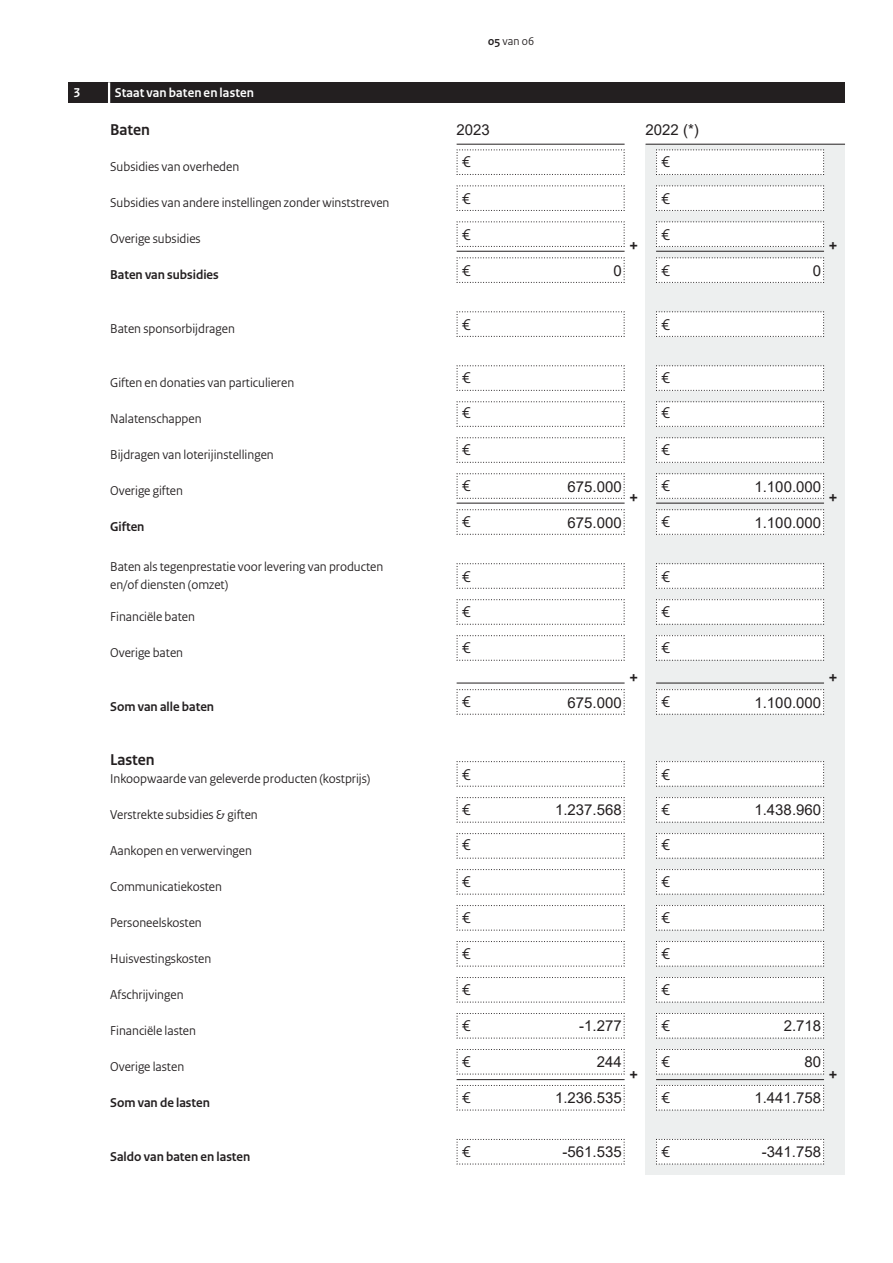
<style>
.page{position:relative;width:893px;height:1263px;background:#fff}
.page>*{position:absolute;margin:0;border:0;box-sizing:border-box;transform-origin:0 0}
.t1{font:700 18px "Rijksoverheid Sans Heading";color:#231f20}
.t2{font:16.5px/36px "Rijksoverheid Sans Heading";color:#231f20}
.t3{font:700 16.5px "Rijksoverheid Sans Heading";color:#231f20}
.t4{font:15px "Arial";color:#231f20}
.t5{font:13.5px/18px "Rijksoverheid Sans Heading";color:#231f20}
.t6{font:700 13.5px "Rijksoverheid Sans Heading";color:#231f20}
.t7{font:700 13.5px "Rijksoverheid Sans Heading";letter-spacing:.01em;color:#fff}
.t8{font:12px "Rijksoverheid Sans Heading";color:#231f20}
.s1{font-weight:700}
</style>
<div class="page">
<div style="left:645px;top:144px;width:200px;height:1030px;background:#edefef"></div>
<svg style="left:456px;top:563px;width:169px;height:26px"></svg>
<svg style="left:656px;top:563px;width:168px;height:26px"></svg>
<svg style="left:456px;top:149px;width:169px;height:26px"></svg>
<svg style="left:656px;top:149px;width:168px;height:26px"></svg>
<svg style="left:456px;top:185px;width:169px;height:26px"></svg>
<svg style="left:656px;top:185px;width:168px;height:26px"></svg>
<svg style="left:456px;top:221px;width:169px;height:26px"></svg>
<svg style="left:656px;top:221px;width:168px;height:26px"></svg>
<svg style="left:456px;top:257px;width:169px;height:26px"></svg>
<svg style="left:656px;top:257px;width:168px;height:26px"></svg>
<svg style="left:456px;top:311px;width:169px;height:26px"></svg>
<svg style="left:656px;top:311px;width:168px;height:26px"></svg>
<svg style="left:456px;top:365px;width:169px;height:26px"></svg>
<svg style="left:656px;top:365px;width:168px;height:26px"></svg>
<svg style="left:456px;top:401px;width:169px;height:26px"></svg>
<svg style="left:656px;top:401px;width:168px;height:26px"></svg>
<svg style="left:456px;top:437px;width:169px;height:26px"></svg>
<svg style="left:656px;top:437px;width:168px;height:26px"></svg>
<svg style="left:456px;top:473px;width:169px;height:26px"></svg>
<svg style="left:656px;top:473px;width:168px;height:26px"></svg>
<svg style="left:456px;top:509px;width:169px;height:26px"></svg>
<svg style="left:656px;top:509px;width:168px;height:26px"></svg>
<svg style="left:456px;top:599px;width:169px;height:26px"></svg>
<svg style="left:656px;top:599px;width:168px;height:26px"></svg>
<svg style="left:456px;top:635px;width:169px;height:26px"></svg>
<svg style="left:656px;top:635px;width:168px;height:26px"></svg>
<svg style="left:456px;top:689px;width:169px;height:26px"></svg>
<svg style="left:656px;top:689px;width:168px;height:26px"></svg>
<svg style="left:456px;top:761px;width:169px;height:26px"></svg>
<svg style="left:656px;top:761px;width:168px;height:26px"></svg>
<svg style="left:456px;top:797px;width:169px;height:26px"></svg>
<svg style="left:656px;top:797px;width:168px;height:26px"></svg>
<svg style="left:456px;top:833px;width:169px;height:26px"></svg>
<svg style="left:656px;top:833px;width:168px;height:26px"></svg>
<svg style="left:456px;top:869px;width:169px;height:26px"></svg>
<svg style="left:656px;top:869px;width:168px;height:26px"></svg>
<svg style="left:456px;top:905px;width:169px;height:26px"></svg>
<svg style="left:656px;top:905px;width:168px;height:26px"></svg>
<svg style="left:456px;top:941px;width:169px;height:26px"></svg>
<svg style="left:656px;top:941px;width:168px;height:26px"></svg>
<svg style="left:456px;top:977px;width:169px;height:26px"></svg>
<svg style="left:656px;top:977px;width:168px;height:26px"></svg>
<svg style="left:456px;top:1013px;width:169px;height:26px"></svg>
<svg style="left:656px;top:1013px;width:168px;height:26px"></svg>
<svg style="left:456px;top:1049px;width:169px;height:26px"></svg>
<svg style="left:656px;top:1049px;width:168px;height:26px"></svg>
<svg style="left:456px;top:1085px;width:169px;height:26px"></svg>
<svg style="left:656px;top:1085px;width:168px;height:26px"></svg>
<svg style="left:456px;top:1139px;width:169px;height:26px"></svg>
<svg style="left:656px;top:1139px;width:168px;height:26px"></svg>
<div style="left:68px;top:82px;width:777px;height:21px;background:#231f20"></div>
<hr style="left:108px;top:82px;width:2px;height:21px;background:#fff">
<hr style="left:457px;top:503px;width:167px;height:1px;background:#231f20">
<hr style="left:457px;top:251px;width:167px;height:1px;background:#231f20">
<hr style="left:656px;top:503px;width:168px;height:1px;background:#231f20">
<hr style="left:656px;top:251px;width:168px;height:1px;background:#231f20">
<hr style="left:457px;top:144px;width:167px;height:1px;background:#231f20">
<hr style="left:645px;top:144px;width:200px;height:1px;background:#231f20">
<hr style="left:457px;top:683px;width:167px;height:1px;background:#231f20">
<hr style="left:656px;top:683px;width:168px;height:1px;background:#231f20">
<hr style="left:457px;top:1079px;width:167px;height:1px;background:#231f20">
<hr style="left:656px;top:1079px;width:168px;height:1px;background:#231f20">
<p class="t8" style="left:488px;top:37px;width:48px"><span class="s1">05</span> van 06</p>
<p class="t7" style="left:73px;top:87px;width:8px">3</p>
<p class="t7" style="left:115px;top:87px;width:141px">Staat van baten en lasten</p>
<p class="t3" style="left:110px;top:123px;width:41px">Baten</p>
<p class="t4" style="left:457px;top:121px;width:35px">2023</p>
<p class="t4" style="left:645px;top:121px;width:55px">2022 (*)</p>
<p class="t5" style="left:110px;top:159px;width:131px">Subsidies van overheden</p>
<p class="t5" style="left:110px;top:195px;width:281px">Subsidies van andere instellingen zonder winststreven</p>
<p class="t5" style="left:110px;top:230px;width:92px">Overige subsidies</p>
<p class="t6" style="left:110px;top:269px;width:110px">Baten van subsidies</p>
<p class="t2" style="left:462px;top:145px;width:10px">€</p>
<p class="t2" style="left:661px;top:145px;width:10px">€</p>
<p class="t2" style="left:462px;top:181px;width:10px;text-align:justify">€ € €</p>
<p class="t2" style="left:661px;top:181px;width:10px;text-align:justify">€ € €</p>
<h1 class="t1" style="left:629px;top:239px;width:11px">+</h1>
<p class="t4" style="left:613px;top:262px;width:10px">0</p>
<p class="t4" style="left:813px;top:262px;width:10px">0</p>
<h1 class="t1" style="left:828px;top:239px;width:11px">+</h1>
<p class="t5" style="left:110px;top:320px;width:126px">Baten sponsorbijdragen</p>
<p class="t2" style="left:462px;top:307px;width:10px">€</p>
<p class="t2" style="left:661px;top:307px;width:10px">€</p>
<p class="t5" style="left:110px;top:374px;width:185px">Giften en donaties van particulieren</p>
<p class="t5" style="left:110px;top:410px;width:93px">Nalatenschappen</p>
<p class="t2" style="left:462px;top:360px;width:10px">€</p>
<p class="t2" style="left:661px;top:360px;width:10px">€</p>
<p class="t2" style="left:462px;top:396px;width:10px">€</p>
<p class="t2" style="left:661px;top:396px;width:10px">€</p>
<p class="t5" style="left:110px;top:446px;width:165px">Bijdragen van loterijinstellingen</p>
<p class="t5" style="left:110px;top:482px;width:74px">Overige giften</p>
<p class="t6" style="left:110px;top:521px;width:36px">Giften</p>
<p class="t2" style="left:462px;top:432px;width:10px">€ €</p>
<p class="t2" style="left:661px;top:432px;width:10px">€ €</p>
<p class="t4" style="left:567px;top:478px;width:56px">675.000</p>
<p class="t4" style="left:754px;top:478px;width:68px">1.100.000</p>
<p class="t4" style="left:567px;top:514px;width:56px">675.000</p>
<p class="t4" style="left:754px;top:514px;width:68px">1.100.000</p>
<h1 class="t1" style="left:629px;top:490px;width:11px">+</h1>
<p class="t2" style="left:661px;top:504px;width:10px">€</p>
<p class="t2" style="left:462px;top:504px;width:10px">€</p>
<h1 class="t1" style="left:828px;top:490px;width:11px">+</h1>
<p class="t5" style="left:110px;top:558px;width:274px">Baten als tegenprestatie voor levering van producten en/of diensten (omzet)</p>
<p class="t2" style="left:462px;top:559px;width:10px">€</p>
<p class="t2" style="left:661px;top:559px;width:10px">€</p>
<p class="t5" style="left:110px;top:608px;width:86px">Financiële baten</p>
<p class="t5" style="left:110px;top:644px;width:74px">Overige baten</p>
<p class="t2" style="left:462px;top:594px;width:10px">€ €</p>
<p class="t2" style="left:661px;top:594px;width:10px">€ €</p>
<h1 class="t1" style="left:629px;top:670px;width:11px">+</h1>
<h1 class="t1" style="left:828px;top:670px;width:11px">+</h1>
<p class="t6" style="left:110px;top:701px;width:105px">Som van alle baten</p>
<p class="t2" style="left:462px;top:684px;width:10px">€</p>
<p class="t2" style="left:661px;top:684px;width:10px">€</p>
<p class="t4" style="left:567px;top:694px;width:56px">675.000</p>
<p class="t4" style="left:754px;top:694px;width:68px">1.100.000</p>
<p class="t3" style="left:110px;top:753px;width:46px">Lasten</p>
<p class="t5" style="left:110px;top:770px;width:262px">Inkoopwaarde van geleverde producten (kostprijs)</p>
<p class="t2" style="left:462px;top:757px;width:10px">€</p>
<p class="t2" style="left:661px;top:757px;width:10px">€</p>
<p class="t5" style="left:110px;top:806px;width:149px">Verstrekte subsidies &amp; giften</p>
<p class="t5" style="left:110px;top:842px;width:143px">Aankopen en verwervingen</p>
<p class="t5" style="left:110px;top:878px;width:113px">Communicatiekosten</p>
<p class="t5" style="left:110px;top:914px;width:93px">Personeelskosten</p>
<p class="t5" style="left:110px;top:950px;width:103px">Huisvestingskosten</p>
<p class="t5" style="left:110px;top:986px;width:75px">Afschrijvingen</p>
<p class="t5" style="left:110px;top:1022px;width:87px">Financiële lasten</p>
<p class="t5" style="left:110px;top:1058px;width:75px">Overige lasten</p>
<p class="t2" style="left:462px;top:792px;width:10px">€</p>
<p class="t2" style="left:661px;top:792px;width:10px">€</p>
<p class="t2" style="left:462px;top:828px;width:10px">€</p>
<p class="t2" style="left:661px;top:828px;width:10px">€</p>
<p class="t2" style="left:462px;top:864px;width:10px">€</p>
<p class="t2" style="left:661px;top:864px;width:10px">€</p>
<p class="t2" style="left:462px;top:900px;width:10px">€</p>
<p class="t2" style="left:661px;top:900px;width:10px">€</p>
<p class="t2" style="left:462px;top:936px;width:10px">€</p>
<p class="t2" style="left:661px;top:936px;width:10px">€</p>
<p class="t2" style="left:462px;top:972px;width:10px">€</p>
<p class="t2" style="left:661px;top:972px;width:10px">€</p>
<p class="t2" style="left:462px;top:1008px;width:10px">€</p>
<p class="t2" style="left:661px;top:1008px;width:10px">€</p>
<p class="t4" style="left:555px;top:802px;width:68px">1.237.568</p>
<p class="t4" style="left:754px;top:802px;width:68px">1.438.960</p>
<p class="t4" style="left:579px;top:1018px;width:44px">-1.277</p>
<p class="t4" style="left:784px;top:1018px;width:39px">2.718</p>
<p class="t4" style="left:597px;top:1054px;width:27px">244</p>
<p class="t4" style="left:804px;top:1054px;width:18px">80</p>
<p class="t4" style="left:555px;top:1090px;width:68px">1.236.535</p>
<p class="t4" style="left:754px;top:1090px;width:68px">1.441.758</p>
<p class="t2" style="left:462px;top:1045px;width:10px">€</p>
<p class="t2" style="left:661px;top:1045px;width:10px">€</p>
<p class="t2" style="left:462px;top:1081px;width:10px">€</p>
<p class="t2" style="left:661px;top:1081px;width:10px">€</p>
<h1 class="t1" style="left:629px;top:1067px;width:11px">+</h1>
<h1 class="t1" style="left:828px;top:1067px;width:11px">+</h1>
<p class="t6" style="left:110px;top:1097px;width:101px">Som van de lasten</p>
<p class="t6" style="left:110px;top:1151px;width:142px">Saldo van baten en lasten</p>
<p class="t2" style="left:462px;top:1135px;width:10px">€</p>
<p class="t2" style="left:661px;top:1135px;width:10px">€</p>
<p class="t4" style="left:562px;top:1144px;width:61px">-561.535</p>
<p class="t4" style="left:762px;top:1144px;width:61px">-341.758</p>
</div>
